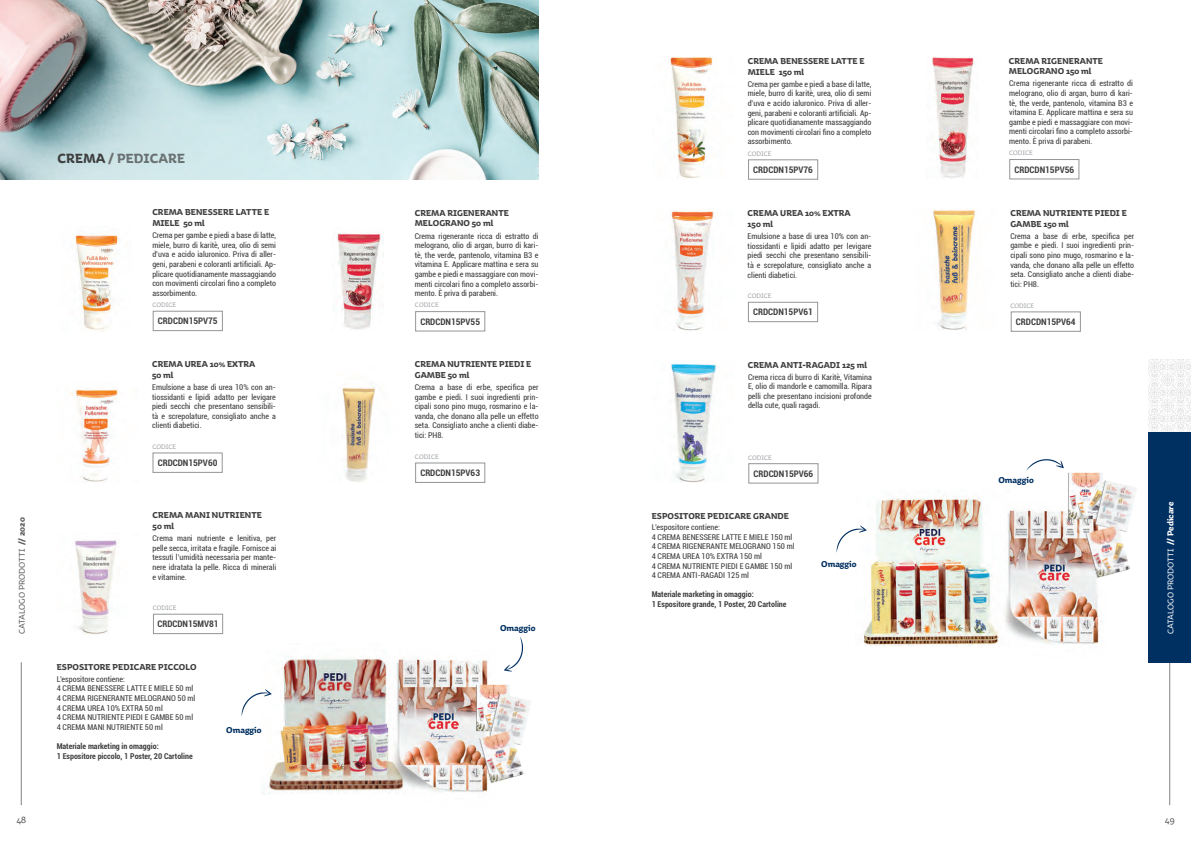
<style>
.page{position:relative;width:1191px;height:842px;background:#fff}
.page>*{position:absolute;margin:0;border:0;box-sizing:border-box;transform-origin:0 0}
.t1{font:700 14px "Aniuk";letter-spacing:.005em;color:#3e3e3f}
.t2{font:10px "Aniuk";color:#57585a}
.t3{font:700 9px/10.8px "Aniuk";color:#3e3e3f}
.t4{font:700 condensed 9px "Roboto";color:#3e3e3f}
.t5{font:700 9px "Aniuk";color:#003062}
.t6{font:9px "Aniuk";color:#57585a}
.t7{font:9px "Aniuk";color:#fff}
.t8{font:700 9px "Aniuk";color:#fff}
.t9{font:700 9px "Aniuk";color:#57585a}
.t10{font:condensed 8px/9.6px "Roboto";color:#3e3e3f;text-align:justify}
.t11{font:700 condensed 8px "Roboto";color:#3e3e3f}
.t12{font:7px "Aniuk";color:#9d9fa2}
</style>
<div class="page">
<hr style="left:21px;top:662px;width:1px;height:143px;background:#808285">
<hr style="left:1169px;top:659px;width:1px;height:146px;background:#808285">
<div style="left:1148px;top:432px;width:43px;height:230px;background:#003062"></div>
<svg style="left:1148px;top:359px;width:43px;height:73px"></svg>
<img style="left:0;top:0;width:539px;height:179px">
<img style="left:71px;top:235px;width:50px;height:96px">
<img style="left:337px;top:232px;width:46px;height:97px">
<div style="left:153px;top:311px;width:70px;height:20px;border:1px solid #939598"></div>
<div style="left:415px;top:311px;width:70px;height:20px;border:1px solid #939598"></div>
<div style="left:152px;top:452px;width:71px;height:21px;border:1px solid #939598"></div>
<img style="left:70px;top:389px;width:52px;height:94px">
<img style="left:341px;top:384px;width:35px;height:98px">
<div style="left:415px;top:462px;width:70px;height:21px;border:1px solid #939598"></div>
<div style="left:153px;top:614px;width:70px;height:20px;border:1px solid #939598"></div>
<img style="left:75px;top:540px;width:42px;height:94px">
<img style="left:670px;top:57px;width:44px;height:121px">
<img style="left:671px;top:211px;width:44px;height:120px">
<img style="left:931px;top:57px;width:44px;height:121px">
<div style="left:748px;top:159px;width:70px;height:21px;border:1px solid #939598"></div>
<div style="left:1009px;top:159px;width:70px;height:20px;border:1px solid #939598"></div>
<div style="left:748px;top:302px;width:70px;height:20px;border:1px solid #939598"></div>
<img style="left:933px;top:209px;width:43px;height:121px">
<img style="left:671px;top:363px;width:45px;height:120px">
<div style="left:1010px;top:311px;width:70px;height:21px;border:1px solid #939598"></div>
<div style="left:748px;top:463px;width:70px;height:21px;border:1px solid #939598"></div>
<img style="left:863px;top:497px;width:135px;height:149px">
<svg style="left:836px;top:525px;width:31px;height:28px"></svg>
<img style="left:415px;top:658px;width:73px;height:135px">
<img style="left:998px;top:509px;width:101px;height:136px">
<img style="left:476px;top:684px;width:34px;height:48px">
<img style="left:1068px;top:473px;width:34px;height:48px">
<img style="left:488px;top:693px;width:43px;height:37px">
<img style="left:1093px;top:480px;width:43px;height:45px">
<img style="left:479px;top:730px;width:45px;height:55px">
<img style="left:1085px;top:525px;width:45px;height:55px">
<svg style="left:504px;top:636px;width:19px;height:36px"></svg>
<svg style="left:1026px;top:459px;width:38px;height:12px"></svg>
<img style="left:269px;top:657px;width:146px;height:136px">
<svg style="left:241px;top:689px;width:31px;height:27px"></svg>
<p class="t3" style="left:747px;top:56px;width:118px">CREMA BENESSERE LATTE E<br>MIELE 150 ml</p>
<p class="t3" style="left:1009px;top:55px;width:96px">CREMA RIGENERANTE<br>MELOGRANO 150 ml</p>
<p class="t10" style="left:1009px;top:79px;width:125px">Crema rigenerante ricca di estratto di melograno, olio di argan, burro di kari&shy;tè, the verde, pantenolo, vitamina B3 e vitamina E. Applicare mattina e sera su gambe e piedi e massaggiare con movi&shy;menti circolari fino a completo assorbi&shy;mento. È priva di parabeni.</p>
<p class="t10" style="left:747px;top:79px;width:125px">Crema per gambe e piedi a base di latte, miele, burro di karitè, urea, olio di semi d’uva e acido ialuronico. Priva di aller&shy;geni, parabeni e coloranti artificiali. Ap&shy;plicare quotidianamente massaggiando con movimenti circolari fino a completo assorbimento.</p>
<p class="t1" style="left:58px;top:150px;width:129px">CREMA / PEDICARE</p>
<p class="t12" style="left:748px;top:149px;width:25px">CODICE</p>
<p class="t12" style="left:1009px;top:149px;width:25px">CODICE</p>
<p class="t4" style="left:753px;top:163px;width:61px">CRDCDN15PV76</p>
<p class="t4" style="left:1014px;top:163px;width:61px">CRDCDN15PV56</p>
<p class="t3" style="left:152px;top:207px;width:118px">CREMA BENESSERE LATTE E<br>MIELE 50 ml</p>
<p class="t3" style="left:415px;top:207px;width:96px">CREMA RIGENERANTE<br>MELOGRANO 50 ml</p>
<p class="t3" style="left:747px;top:208px;width:105px">CREMA UREA 10% EXTRA</p>
<p class="t3" style="left:747px;top:219px;width:27px">150 ml</p>
<p class="t3" style="left:1010px;top:208px;width:118px">CREMA NUTRIENTE PIEDI E<br>GAMBE 150 ml</p>
<p class="t10" style="left:152px;top:230px;width:125px">Crema per gambe e piedi a base di latte, miele, burro di karitè, urea, olio di semi d’uva e acido ialuronico. Priva di aller&shy;geni, parabeni e coloranti artificiali. Ap&shy;plicare quotidianamente massaggiando con movimenti circolari fino a completo assorbimento.</p>
<p class="t10" style="left:415px;top:231px;width:125px">Crema rigenerante ricca di estratto di melograno, olio di argan, burro di kari&shy;tè, the verde, pantenolo, vitamina B3 e vitamina E. Applicare mattina e sera su gambe e piedi e massaggiare con movi&shy;menti circolari fino a completo assorbi&shy;mento. È priva di parabeni.</p>
<p class="t12" style="left:152px;top:301px;width:25px">CODICE</p>
<p class="t12" style="left:415px;top:301px;width:25px">CODICE</p>
<p class="t4" style="left:158px;top:315px;width:61px">CRDCDN15PV75</p>
<p class="t4" style="left:420px;top:315px;width:61px">CRDCDN15PV55</p>
<p class="t10" style="left:747px;top:231px;width:125px">Emulsione a base di urea 10% con an&shy;tiossidanti e lipidi adatto per levigare piedi secchi che presentano sensibili&shy;tà e screpolature, consigliato anche a clienti diabetici.</p>
<p class="t12" style="left:748px;top:292px;width:25px">CODICE</p>
<p class="t4" style="left:753px;top:306px;width:61px">CRDCDN15PV61</p>
<p class="t10" style="left:1010px;top:231px;width:125px">Crema a base di erbe, specifica per gambe e piedi. I suoi ingredienti prin&shy;cipali sono pino mugo, rosmarino e la&shy;vanda, che donano alla pelle un effetto seta. Consigliato anche a clienti diabe&shy;tici: PH8.</p>
<p class="t12" style="left:1010px;top:301px;width:25px">CODICE</p>
<p class="t4" style="left:1016px;top:315px;width:61px">CRDCDN15PV64</p>
<p class="t3" style="left:152px;top:359px;width:105px">CREMA UREA 10% EXTRA</p>
<p class="t3" style="left:152px;top:369px;width:23px">50 ml</p>
<p class="t10" style="left:152px;top:382px;width:125px">Emulsione a base di urea 10% con an&shy;tiossidanti e lipidi adatto per levigare piedi secchi che presentano sensibili&shy;tà e screpolature, consigliato anche a clienti diabetici.</p>
<p class="t3" style="left:415px;top:359px;width:118px">CREMA NUTRIENTE PIEDI E<br>GAMBE 50 ml</p>
<p class="t10" style="left:415px;top:382px;width:125px">Crema a base di erbe, specifica per gambe e piedi. I suoi ingredienti prin&shy;cipali sono pino mugo, rosmarino e la&shy;vanda, che donano alla pelle un effetto seta. Consigliato anche a clienti diabe&shy;tici: PH8.</p>
<p class="t3" style="left:748px;top:360px;width:121px">CREMA ANTI-RAGADI 125 ml</p>
<p class="t10" style="left:748px;top:372px;width:125px">Crema ricca di burro di Karitè, Vitamina E, olio di mandorle e camomilla. Ripara pelli che presentano incisioni profonde della cute, quali ragadi.</p>
<p class="t12" style="left:152px;top:443px;width:25px">CODICE</p>
<p class="t4" style="left:158px;top:456px;width:61px">CRDCDN15PV60</p>
<p class="t12" style="left:415px;top:453px;width:25px">CODICE</p>
<p class="t4" style="left:420px;top:467px;width:61px">CRDCDN15PV63</p>
<p class="t12" style="left:748px;top:453px;width:25px">CODICE</p>
<p class="t4" style="left:753px;top:467px;width:61px">CRDCDN15PV66</p>
<p class="t5" style="left:998px;top:475px;width:37px">Omaggio</p>
<p class="t8" style="left:1164px;top:545px;width:45px;rotate:-90deg">// Pedicare</p>
<p class="t3" style="left:153px;top:510px;width:111px">CREMA MANI NUTRIENTE<br>50 ml</p>
<p class="t10" style="left:152px;top:533px;width:125px">Crema mani nutriente e lenitiva, per pelle secca, irritata e fragile. Fornisce ai tessuti l’umidità necessaria per mante&shy;nere idratata la pelle. Ricca di minerali e vitamine.</p>
<p class="t3" style="left:651px;top:510px;width:139px">ESPOSITORE PEDICARE GRANDE</p>
<p class="t9" style="left:16px;top:545px;width:29px;rotate:-90deg">// 2020</p>
<p class="t10" style="left:651px;top:522px;width:70px">L’espositore contiene:</p>
<p class="t10" style="left:651px;top:532px;width:142px">4 CREMA BENESSERE LATTE E MIELE 150 ml</p>
<p class="t10" style="left:651px;top:541px;width:144px">4 CREMA RIGENERANTE MELOGRANO 150 ml</p>
<p class="t10" style="left:651px;top:551px;width:112px">4 CREMA UREA 10% EXTRA 150 ml</p>
<p class="t10" style="left:651px;top:561px;width:142px">4 CREMA NUTRIENTE PIEDI E GAMBE 150 ml</p>
<p class="t10" style="left:651px;top:570px;width:99px">4 CREMA ANTI-RAGADI 125 ml</p>
<p class="t11" style="left:651px;top:589px;width:104px">Materiale marketing in omaggio:</p>
<p class="t11" style="left:651px;top:598px;width:136px">1 Espositore grande, 1 Poster, 20 Cartoline</p>
<p class="t6" style="left:17px;top:634px;width:87px;rotate:-90deg">CATALOGO PRODOTTI</p>
<p class="t7" style="left:1165px;top:634px;width:87px;rotate:-90deg">CATALOGO PRODOTTI</p>
<p class="t5" style="left:821px;top:558px;width:37px">Omaggio</p>
<p class="t12" style="left:153px;top:604px;width:25px">CODICE</p>
<p class="t4" style="left:157px;top:618px;width:63px">CRDCDN15MV81</p>
<p class="t5" style="left:500px;top:623px;width:37px">Omaggio</p>
<p class="t3" style="left:57px;top:662px;width:141px">ESPOSITORE PEDICARE PICCOLO</p>
<p class="t10" style="left:57px;top:674px;width:70px">L’espositore contiene:</p>
<p class="t10" style="left:57px;top:683px;width:138px">4 CREMA BENESSERE LATTE E MIELE 50 ml</p>
<p class="t10" style="left:57px;top:693px;width:140px">4 CREMA RIGENERANTE MELOGRANO 50 ml</p>
<p class="t10" style="left:57px;top:702px;width:108px">4 CREMA UREA 10% EXTRA 50 ml</p>
<p class="t10" style="left:57px;top:712px;width:138px">4 CREMA NUTRIENTE PIEDI E GAMBE 50 ml</p>
<p class="t10" style="left:57px;top:722px;width:108px">4 CREMA MANI NUTRIENTE 50 ml</p>
<p class="t11" style="left:57px;top:740px;width:104px">Materiale marketing in omaggio:</p>
<p class="t11" style="left:57px;top:750px;width:138px">1 Espositore piccolo, 1 Poster, 20 Cartoline</p>
<p class="t5" style="left:226px;top:724px;width:37px">Omaggio</p>
<p class="t2" style="left:16px;top:814px;width:11px">48</p>
<p class="t2" style="left:1164px;top:814px;width:11px">49</p>
</div>
